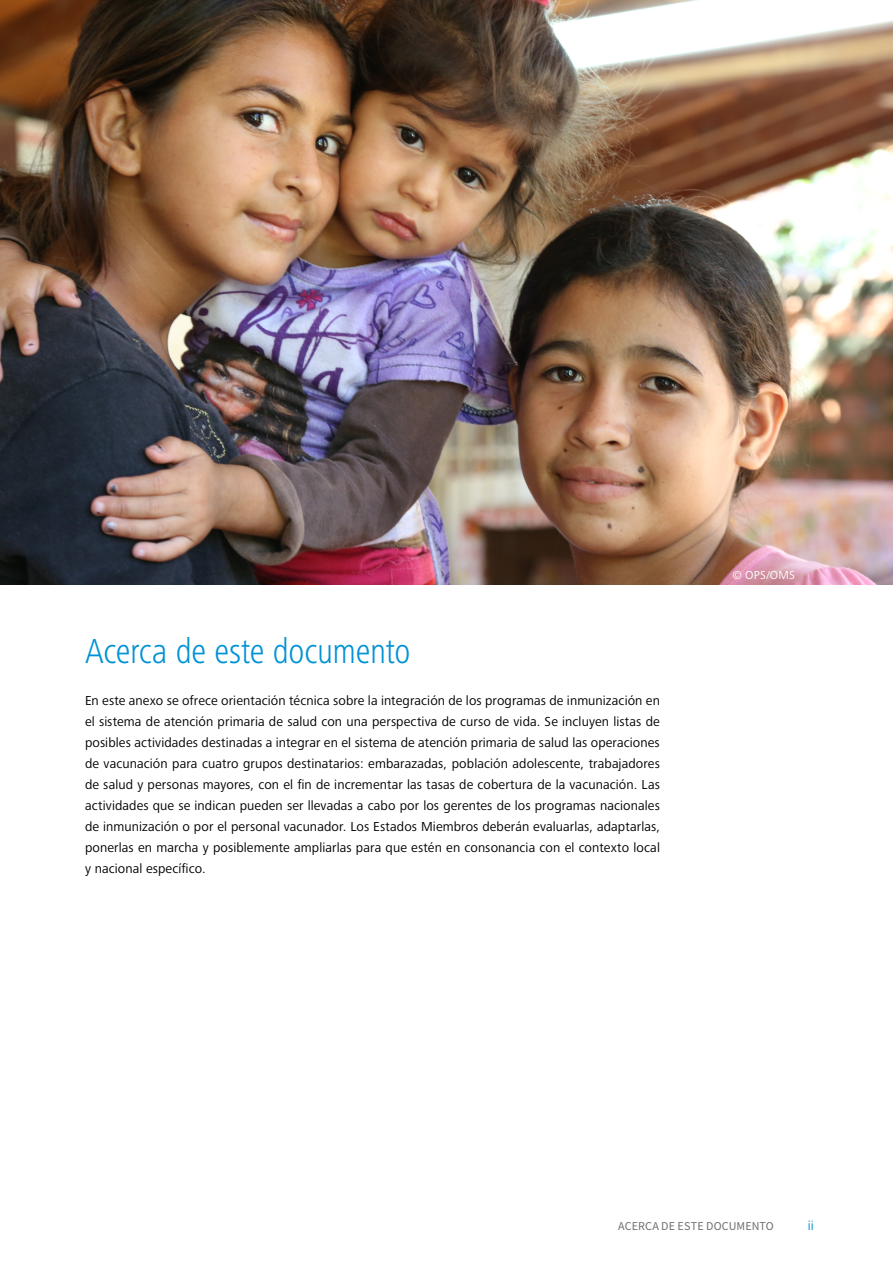
<style>
.page{position:relative;width:893px;height:1263px;background:#fff}
.page>*{position:absolute;margin:0;border:0;box-sizing:border-box;transform-origin:0 0}
.t1{font:300 condensed 36px "Frutiger Next";letter-spacing:-.015em;color:#0092d4}
.t2{font:13.5px/21px "Frutiger Next";letter-spacing:.005em;color:#000;text-align:justify}
.t3{font:13.5px "Frutiger Next";color:#0092d4}
.t4{font:12px "Source Sans Pro";letter-spacing:.01em;color:#706f6f}
.t5{font:12px "Frutiger Next";letter-spacing:.02em;color:#fff}
</style>
<div class="page">
<img style="left:0;top:0;width:893px;height:585px">
<h1 class="t1" style="left:85px;top:630px;width:327px">Acerca de este documento</h1>
<p class="t2" style="left:85px;top:690px;width:576px">En este anexo se ofrece orientación técnica sobre la integración de los programas de inmunización en el sistema de atención primaria de salud con una perspectiva de curso de vida. Se incluyen listas de posibles actividades destinadas a integrar en el sistema de atención primaria de salud las operaciones de vacunación para cuatro grupos destinatarios: embarazadas, población adolescente, trabajadores de salud y personas mayores, con el fin de incrementar las tasas de cobertura de la vacunación. Las actividades que se indican pueden ser llevadas a cabo por los gerentes de los programas nacionales de inmunización o por el personal vacunador. Los Estados Miembros deberán evaluarlas, adaptarlas, ponerlas en marcha y posiblemente ampliarlas para que estén en consonancia con el contexto local y nacional específico.</p>
<p class="t5" style="left:732px;top:568px;width:64px">© OPS/OMS</p>
<p class="t4" style="left:618px;top:1218px;width:157px">ACERCA DE ESTE DOCUMENTO</p>
<p class="t3" style="left:808px;top:1218px;width:7px">ii</p>
</div>
